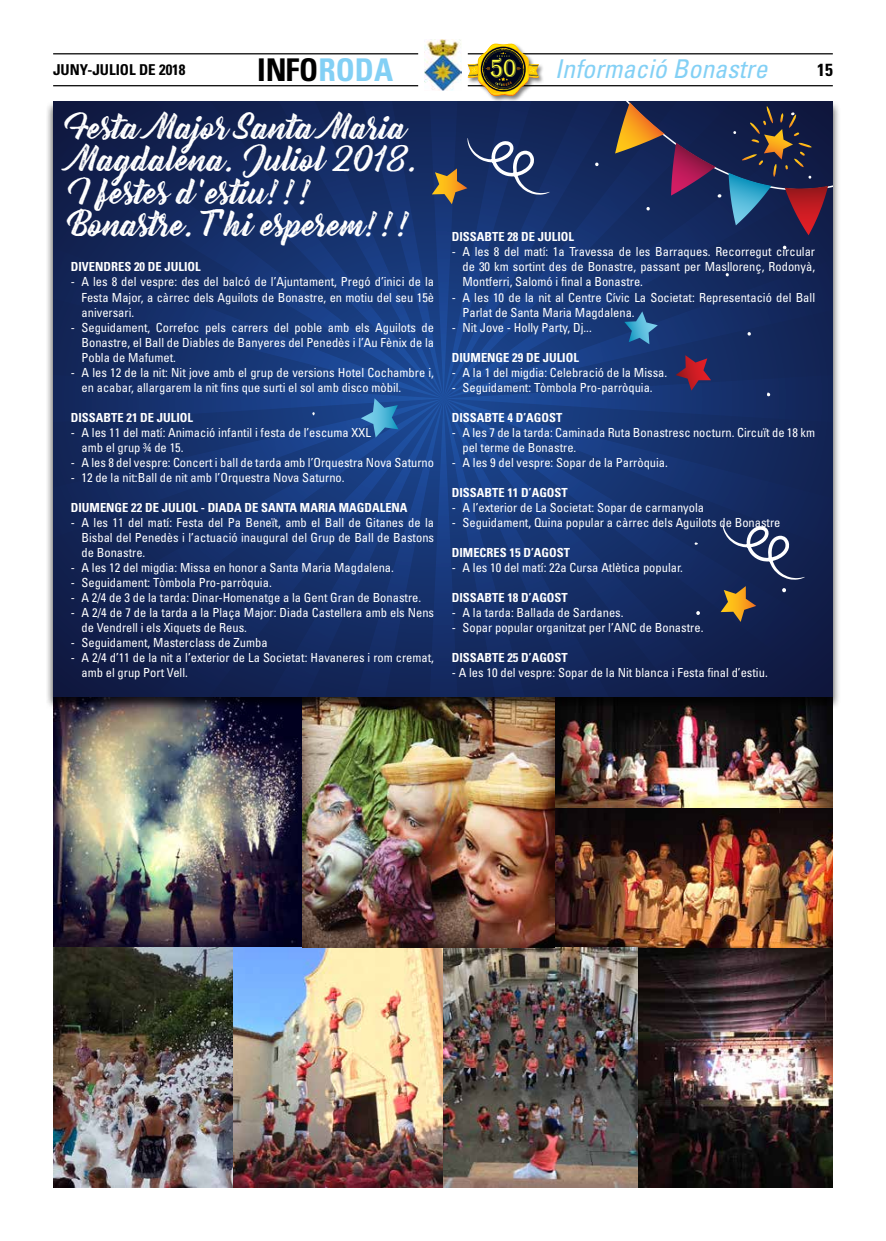
<style>
.page{position:relative;width:886px;height:1241px;background:#fff}
.page>*{position:absolute;margin:0;border:0;box-sizing:border-box;transform-origin:0 0}
.t1{font:31.25px/32.5px "Bernadette Rough";color:#fff}
.t2{font:700 condensed 31.25px "Univers";color:#000}
.t3{font:26.12px "Algerian";color:#ffff42;scale:.86 1}
.t4{font:italic condensed 25.88px "Univers";color:#83d0f5}
.t5{font:700 condensed 17.5px "Univers";color:#000}
.t6{font:700 condensed 15px "Univers";color:#000}
.t7{font:condensed 12.5px/15px "Univers";color:#fff}
.t8{font:700 condensed 12.5px "Univers";color:#fff}
.s1{color:#83d0f5}
</style>
<div class="page">
<img style="left:424px;top:40px;width:37px;height:50px">
<hr style="left:468px;top:53px;width:365px;height:1px;background:#000">
<hr style="left:468px;top:85px;width:365px;height:1px;background:#000">
<hr style="left:53px;top:53px;width:365px;height:1px;background:#000">
<hr style="left:53px;top:85px;width:365px;height:1px;background:#000">
<div style="left:467px;top:42px;width:78px;height:60px;background:#000;opacity:.5"></div>
<img style="left:53px;top:710px;width:780px;height:477px">
<div style="left:46px;top:101px;width:794px;height:609px;background:#000;opacity:.7"></div>
<svg style="left:53px;top:101px;width:780px;height:595px;background:#152f68"></svg>
<svg style="left:781px;top:588px;width:6px;height:4px"></svg>
<svg style="left:695px;top:611px;width:5px;height:4px"></svg>
<svg style="left:361px;top:398px;width:37px;height:39px"></svg>
<svg style="left:720px;top:586px;width:36px;height:36px"></svg>
<svg style="left:722px;top:523px;width:83px;height:56px;background:#34446d"></svg>
<svg style="left:432px;top:138px;width:118px;height:66px;background:#39486d"></svg>
<svg style="left:594px;top:162px;width:5px;height:5px"></svg>
<svg style="left:746px;top:331px;width:6px;height:5px"></svg>
<svg style="left:725px;top:272px;width:5px;height:5px"></svg>
<svg style="left:767px;top:392px;width:3px;height:4px"></svg>
<svg style="left:782px;top:245px;width:5px;height:5px"></svg>
<svg style="left:624px;top:311px;width:34px;height:33px"></svg>
<svg style="left:675px;top:355px;width:36px;height:35px"></svg>
<svg style="left:615px;top:101px;width:218px;height:134px;background:#2f2e50"></svg>
<svg style="left:468px;top:43px;width:71px;height:53px"></svg>
<h2 class="t3" style="left:490px;top:54px;width:32px">50</h2>
<p class="t6" style="left:53px;top:61px;width:134px">JUNY-JULIOL DE 2018</p>
<h1 class="t2" style="left:257px;top:51px;width:138px">INFO<span class="s1">RODA</span></h1>
<h3 class="t4" style="left:555px;top:53px;width:214px">Informació Bonastre</h3>
<h3 class="t5" style="left:817px;top:59px;width:17px">15</h3>
<h1 class="t1" style="left:71px;top:111px;width:349px">Festa Major Santa Maria<br>Magdalena. Juliol 2018.<br>I festes d’estiu!!!<br>Bonastre. T’hi esperem!!!</h1>
<p class="t8" style="left:71px;top:259px;width:131px">DIVENDRES 20 DE JULIOL</p>
<p class="t7" style="left:81px;top:274px;width:354px;text-align:justify;text-indent:-11px">- A les 8 del vespre: des del balcó de l’Ajuntament, Pregó d’inici de la Festa Major, a càrrec dels Aguilots de Bonastre, en motiu del seu 15è aniversari.</p>
<p class="t7" style="left:81px;top:319px;width:354px;text-align:justify;text-indent:-11px">- Seguidament, Correfoc pels carrers del poble amb els Aguilots de Bonastre, el Ball de Diables de Banyeres del Penedès i l’Au Fènix de la Pobla de Mafumet.</p>
<p class="t7" style="left:81px;top:364px;width:354px;text-indent:-11px">- A les 12 de la nit: Nit jove amb el grup de versions Hotel Cochambre i, en acabar, allargarem la nit fins que surti el sol amb disco mòbil.</p>
<p class="t8" style="left:71px;top:409px;width:124px">DISSABTE 21 DE JULIOL</p>
<p class="t7" style="left:81px;top:424px;width:291px;text-indent:-11px">- A les 11 del matí: Animació infantil i festa de l’escuma XXL amb el grup ¾ de 15.</p>
<p class="t7" style="left:71px;top:454px;width:365px">- A les 8 del vespre: Concert i ball de tarda amb l’Orquestra Nova Saturno</p>
<p class="t7" style="left:71px;top:469px;width:275px">- 12 de la nit:Ball de nit amb l’Orquestra Nova Saturno.</p>
<p class="t8" style="left:71px;top:499px;width:338px">DIUMENGE 22 DE JULIOL - DIADA DE SANTA MARIA MAGDALENA</p>
<p class="t7" style="left:81px;top:514px;width:354px;text-align:justify;text-indent:-11px">- A les 11 del matí: Festa del Pa Beneït, amb el Ball de Gitanes de la Bisbal del Penedès i l’actuació inaugural del Grup de Ball de Bastons de Bonastre.</p>
<p class="t7" style="left:71px;top:559px;width:325px">- A les 12 del migdia: Missa en honor a Santa Maria Magdalena.</p>
<p class="t7" style="left:71px;top:574px;width:202px">- Seguidament: Tòmbola Pro-parròquia.</p>
<p class="t7" style="left:71px;top:589px;width:352px">- A 2/4 de 3 de la tarda: Dinar-Homenatge a la Gent Gran de Bonastre.</p>
<p class="t7" style="left:81px;top:604px;width:354px;text-indent:-11px">- A 2/4 de 7 de la tarda a la Plaça Major: Diada Castellera amb els Nens de Vendrell i els Xiquets de Reus.</p>
<p class="t7" style="left:71px;top:634px;width:198px">- Seguidament, Masterclass de Zumba</p>
<p class="t7" style="left:81px;top:649px;width:354px;text-indent:-11px">- A 2/4 d’11 de la nit a l’exterior de La Societat: Havaneres i rom cremat, amb el grup Port Vell.</p>
<p class="t8" style="left:452px;top:229px;width:124px">DISSABTE 28 DE JULIOL</p>
<p class="t7" style="left:462px;top:244px;width:354px;text-align:justify;text-indent:-11px">- A les 8 del matí: 1a Travessa de les Barraques. Recorregut circular de 30 km sortint des de Bonastre, passant per Masllorenç, Rodonyà, Montferri, Salomó i final a Bonastre.</p>
<p class="t7" style="left:462px;top:289px;width:354px;text-indent:-11px">- A les 10 de la nit al Centre Cívic La Societat: Representació del Ball<br>Parlat de Santa Maria Magdalena.</p>
<p class="t7" style="left:452px;top:319px;width:141px">- Nit Jove - Holly Party, Dj...</p>
<p class="t8" style="left:452px;top:349px;width:129px">DIUMENGE 29 DE JULIOL</p>
<p class="t7" style="left:452px;top:364px;width:217px">- A la 1 del migdia: Celebració de la Missa.</p>
<p class="t7" style="left:452px;top:379px;width:202px">- Seguidament: Tòmbola Pro-parròquia.</p>
<p class="t8" style="left:452px;top:409px;width:112px">DISSABTE 4 D’AGOST</p>
<p class="t7" style="left:462px;top:424px;width:354px;text-indent:-11px">- A les 7 de la tarda: Caminada Ruta Bonastresc nocturn. Circuït de 18 km pel terme de Bonastre.</p>
<p class="t7" style="left:452px;top:454px;width:218px">- A les 9 del vespre: Sopar de la Parròquia.</p>
<p class="t8" style="left:452px;top:484px;width:117px">DISSABTE 11 D’AGOST</p>
<p class="t7" style="left:452px;top:499px;width:254px">- A l’exterior de La Societat: Sopar de carmanyola</p>
<p class="t7" style="left:452px;top:514px;width:330px">- Seguidament, Quina popular a càrrec dels Aguilots de Bonastre</p>
<p class="t8" style="left:452px;top:544px;width:120px">DIMECRES 15 D’AGOST</p>
<p class="t7" style="left:452px;top:559px;width:233px">- A les 10 del matí: 22a Cursa Atlètica popular.</p>
<p class="t8" style="left:452px;top:589px;width:117px">DISSABTE 18 D’AGOST</p>
<p class="t7" style="left:452px;top:604px;width:173px">- A la tarda: Ballada de Sardanes.</p>
<p class="t7" style="left:452px;top:619px;width:253px">- Sopar popular organitzat per l’ANC de Bonastre.</p>
<p class="t8" style="left:452px;top:649px;width:117px">DISSABTE 25 D’AGOST</p>
<p class="t7" style="left:452px;top:664px;width:317px">- A les 10 del vespre: Sopar de la Nit blanca i Festa final d’estiu.</p>
</div>
